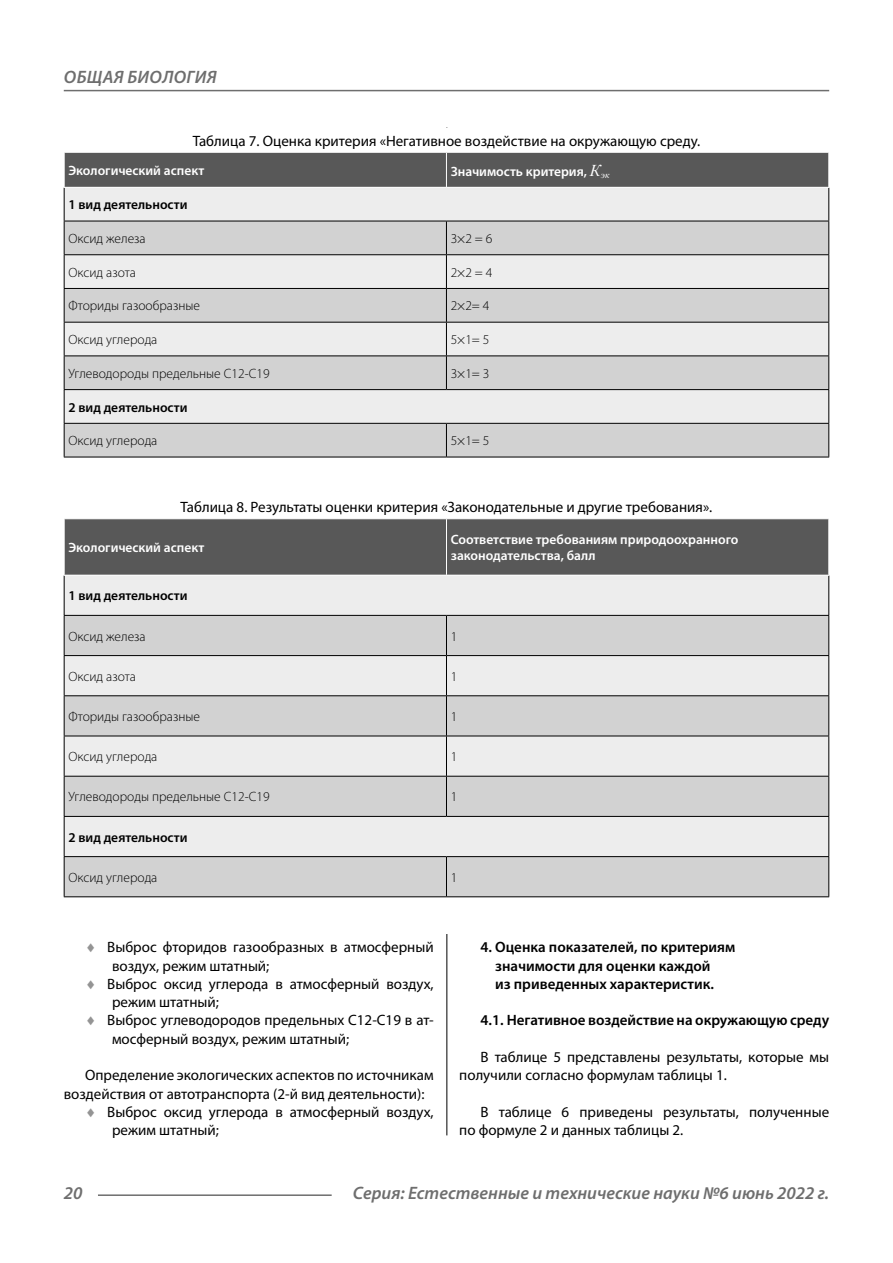
<style>
.page{position:relative;width:893px;height:1263px;background:#fff}
.page>*{position:absolute;margin:0;border:0;box-sizing:border-box;transform-origin:0 0}
.t1{font:italic 600 18px "Myriad Pro";color:#6e6e6e}
.t2{font:italic 600 18px "Myriad Pro";letter-spacing:.02em;color:#6e6e6e}
.Normal{font:15px/18.3px "Myriad Pro";color:#000}
.podpis{font:15px "Myriad Pro";color:#000}
.Normal-2{font:600 15px/18.3px "Myriad Pro";color:#000}
.Tab_content{font:300 13.5px "Myriad Pro";color:#000}
.Tab_header{font:600 13.5px/16.2px "Myriad Pro";color:#fff}
.Tab_content-2{font:600 13.5px "Myriad Pro";color:#000}
.s1{font-family:"Times New Roman";font-weight:400;font-style:italic;font-size:16.5px}
.s2{color:#949494}
</style>
<div class="page">
<hr style="left:446px;top:128px;width:1px;height:1007px;background:#000">
<div style="left:64px;top:128px;width:765px;height:806px;background:#fff"></div>
<div style="left:65px;top:153px;width:763px;height:34px;background:#585858"></div>
<div style="left:65px;top:188px;width:763px;height:33px;background:#ededed"></div>
<svg style="left:65px;top:222px;width:763px;height:235px;background:#dbdbdb"></svg>
<hr style="left:446px;top:153px;width:1px;height:34px;background:#fff">
<hr style="left:64px;top:188px;width:1px;height:33px;background:#000">
<hr style="left:828px;top:188px;width:1px;height:33px;background:#000">
<hr style="left:64px;top:221px;width:382px;height:1px;background:#000">
<hr style="left:64px;top:221px;width:1px;height:33px;background:#000">
<hr style="left:446px;top:221px;width:383px;height:1px;background:#000">
<hr style="left:446px;top:221px;width:1px;height:33px;background:#000">
<hr style="left:828px;top:221px;width:1px;height:33px;background:#000">
<hr style="left:64px;top:254px;width:382px;height:1px;background:#000">
<hr style="left:64px;top:255px;width:1px;height:33px;background:#000">
<hr style="left:446px;top:254px;width:383px;height:1px;background:#000">
<hr style="left:446px;top:255px;width:1px;height:33px;background:#000">
<hr style="left:828px;top:255px;width:1px;height:33px;background:#000">
<hr style="left:64px;top:288px;width:382px;height:1px;background:#000">
<hr style="left:64px;top:289px;width:1px;height:33px;background:#000">
<hr style="left:446px;top:288px;width:383px;height:1px;background:#000">
<hr style="left:446px;top:289px;width:1px;height:33px;background:#000">
<hr style="left:828px;top:289px;width:1px;height:33px;background:#000">
<hr style="left:64px;top:322px;width:382px;height:1px;background:#000">
<hr style="left:64px;top:323px;width:1px;height:32px;background:#000">
<hr style="left:446px;top:322px;width:383px;height:1px;background:#000">
<hr style="left:446px;top:323px;width:1px;height:32px;background:#000">
<hr style="left:828px;top:323px;width:1px;height:32px;background:#000">
<hr style="left:64px;top:355px;width:382px;height:1px;background:#000">
<hr style="left:64px;top:356px;width:1px;height:33px;background:#000">
<hr style="left:446px;top:355px;width:383px;height:1px;background:#000">
<hr style="left:446px;top:356px;width:1px;height:33px;background:#000">
<hr style="left:828px;top:356px;width:1px;height:33px;background:#000">
<hr style="left:64px;top:389px;width:382px;height:1px;background:#000">
<hr style="left:64px;top:390px;width:1px;height:33px;background:#000">
<hr style="left:446px;top:389px;width:383px;height:1px;background:#000">
<hr style="left:828px;top:390px;width:1px;height:33px;background:#000">
<hr style="left:64px;top:423px;width:382px;height:1px;background:#000">
<hr style="left:64px;top:424px;width:1px;height:33px;background:#000">
<hr style="left:446px;top:423px;width:383px;height:1px;background:#000">
<hr style="left:446px;top:424px;width:1px;height:33px;background:#000">
<hr style="left:828px;top:424px;width:1px;height:33px;background:#000">
<hr style="left:64px;top:457px;width:382px;height:1px;background:#000">
<hr style="left:446px;top:457px;width:383px;height:1px;background:#000">
<div style="left:65px;top:519px;width:763px;height:56px;background:#585858"></div>
<div style="left:65px;top:576px;width:763px;height:39px;background:#ededed"></div>
<svg style="left:65px;top:616px;width:763px;height:280px;background:#dcdcdc"></svg>
<hr style="left:446px;top:519px;width:1px;height:56px;background:#fff">
<hr style="left:64px;top:575px;width:1px;height:40px;background:#000">
<hr style="left:828px;top:575px;width:1px;height:40px;background:#000">
<hr style="left:64px;top:615px;width:382px;height:1px;background:#000">
<hr style="left:64px;top:616px;width:1px;height:39px;background:#000">
<hr style="left:446px;top:615px;width:383px;height:1px;background:#000">
<hr style="left:446px;top:616px;width:1px;height:39px;background:#000">
<hr style="left:828px;top:616px;width:1px;height:39px;background:#000">
<hr style="left:64px;top:655px;width:382px;height:1px;background:#000">
<hr style="left:64px;top:656px;width:1px;height:39px;background:#000">
<hr style="left:446px;top:655px;width:383px;height:1px;background:#000">
<hr style="left:446px;top:656px;width:1px;height:39px;background:#000">
<hr style="left:828px;top:656px;width:1px;height:39px;background:#000">
<hr style="left:64px;top:695px;width:382px;height:1px;background:#000">
<hr style="left:64px;top:696px;width:1px;height:40px;background:#000">
<hr style="left:446px;top:695px;width:383px;height:1px;background:#000">
<hr style="left:446px;top:696px;width:1px;height:40px;background:#000">
<hr style="left:828px;top:696px;width:1px;height:40px;background:#000">
<hr style="left:64px;top:736px;width:382px;height:1px;background:#000">
<hr style="left:64px;top:736px;width:1px;height:40px;background:#000">
<hr style="left:446px;top:736px;width:383px;height:1px;background:#000">
<hr style="left:446px;top:736px;width:1px;height:40px;background:#000">
<hr style="left:828px;top:736px;width:1px;height:40px;background:#000">
<hr style="left:64px;top:776px;width:382px;height:1px;background:#000">
<hr style="left:64px;top:776px;width:1px;height:40px;background:#000">
<hr style="left:446px;top:776px;width:383px;height:1px;background:#000">
<hr style="left:446px;top:776px;width:1px;height:40px;background:#000">
<hr style="left:828px;top:776px;width:1px;height:40px;background:#000">
<hr style="left:64px;top:816px;width:382px;height:1px;background:#000">
<hr style="left:64px;top:817px;width:1px;height:39px;background:#000">
<hr style="left:446px;top:816px;width:383px;height:1px;background:#000">
<hr style="left:828px;top:817px;width:1px;height:39px;background:#000">
<hr style="left:64px;top:856px;width:382px;height:1px;background:#000">
<hr style="left:64px;top:857px;width:1px;height:39px;background:#000">
<hr style="left:446px;top:856px;width:383px;height:1px;background:#000">
<hr style="left:446px;top:857px;width:1px;height:39px;background:#000">
<hr style="left:828px;top:857px;width:1px;height:39px;background:#000">
<hr style="left:64px;top:896px;width:382px;height:1px;background:#000">
<hr style="left:446px;top:896px;width:383px;height:1px;background:#000">
<hr style="left:64px;top:575px;width:382px;height:1px;background:#fff">
<hr style="left:446px;top:575px;width:383px;height:1px;background:#fff">
<hr style="left:98px;top:1194px;width:234px;height:2px;background:#6e6e6e">
<hr style="left:64px;top:90px;width:765px;height:1px;background:#6e6e6e">
<p class="t2" style="left:64px;top:66px;width:154px">ОБЩАЯ БИОЛОГИЯ</p>
<p class="podpis" style="left:193px;top:132px;width:509px">Таблица 7. Оценка критерия «Негативное воздействие на окружающую среду.</p>
<p class="Tab_header" style="left:68px;top:162px;width:137px">Экологический аспект</p>
<p class="Tab_header" style="left:451px;top:163px;width:160px">Значимость критерия, <span class="s1">К</span><sub>эк</sub></p>
<p class="Tab_content-2" style="left:68px;top:196px;width:121px">1 вид деятельности</p>
<p class="Tab_content" style="left:68px;top:230px;width:79px">Оксид железа</p>
<p class="Tab_content" style="left:451px;top:230px;width:43px">3×2 = 6</p>
<p class="Tab_content" style="left:68px;top:264px;width:69px">Оксид азота</p>
<p class="Tab_content" style="left:451px;top:264px;width:43px">2×2 = 4</p>
<p class="Tab_content" style="left:68px;top:298px;width:133px">Фториды газообразные</p>
<p class="Tab_content" style="left:451px;top:298px;width:40px">2×2= 4</p>
<p class="Tab_content" style="left:68px;top:331px;width:90px">Оксид углерода</p>
<p class="Tab_content" style="left:451px;top:331px;width:40px">5×1= 5</p>
<p class="Tab_content" style="left:68px;top:365px;width:203px">Углеводороды предельные С12-С19</p>
<p class="Tab_content" style="left:451px;top:365px;width:40px">3×1= 3</p>
<p class="Tab_content-2" style="left:68px;top:398px;width:121px">2 вид деятельности</p>
<p class="Tab_content" style="left:68px;top:433px;width:90px">Оксид углерода</p>
<p class="Tab_content" style="left:451px;top:433px;width:40px">5×1= 5</p>
<p class="podpis" style="left:181px;top:498px;width:533px">Таблица 8. Результаты оценки критерия «Законодательные и другие требования».</p>
<p class="Tab_header" style="left:68px;top:539px;width:137px">Экологический аспект</p>
<p class="Tab_header" style="left:451px;top:531px;width:289px">Соответствие требованиям природоохранного законодательства, балл</p>
<p class="Tab_content-2" style="left:68px;top:587px;width:121px">1 вид деятельности</p>
<p class="Tab_content" style="left:68px;top:628px;width:79px">Оксид железа</p>
<p class="Tab_content" style="left:451px;top:628px;width:8px">1</p>
<p class="Tab_content" style="left:68px;top:668px;width:69px">Оксид азота</p>
<p class="Tab_content" style="left:451px;top:668px;width:8px">1</p>
<p class="Tab_content" style="left:68px;top:708px;width:133px">Фториды газообразные</p>
<p class="Tab_content" style="left:451px;top:708px;width:8px">1</p>
<p class="Tab_content" style="left:68px;top:748px;width:90px">Оксид углерода</p>
<p class="Tab_content" style="left:451px;top:748px;width:8px">1</p>
<p class="Tab_content" style="left:68px;top:789px;width:203px">Углеводороды предельные С12-С19</p>
<p class="Tab_content" style="left:451px;top:789px;width:8px">1</p>
<p class="Tab_content-2" style="left:68px;top:828px;width:121px">2 вид деятельности</p>
<p class="Tab_content" style="left:68px;top:869px;width:90px">Оксид углерода</p>
<p class="Tab_content" style="left:451px;top:869px;width:8px">1</p>
<p class="Normal" style="left:112px;top:938px;width:323px;text-indent:-27px"><span class="s2">♦</span> Выброс фторидов газообразных в атмосферный воздух, режим штатный;</p>
<p class="Normal" style="left:112px;top:974px;width:323px;text-indent:-27px"><span class="s2">♦</span> Выброс оксид углерода в атмосферный воздух, режим штатный;</p>
<p class="Normal" style="left:112px;top:1011px;width:323px;text-indent:-27px"><span class="s2">♦</span> Выброс углеводородов предельных С12-С19 в ат&shy;мосферный воздух, режим штатный;</p>
<p class="Normal" style="left:64px;top:1066px;width:371px;text-indent:21px">Определение экологических аспектов по источникам воздействия от автотранспорта (2-й вид деятельности):</p>
<p class="Normal" style="left:112px;top:1103px;width:323px;text-indent:-27px"><span class="s2">♦</span> Выброс оксид углерода в атмосферный воздух, режим штатный;</p>
<p class="Normal-2" style="left:495px;top:937px;width:242px;text-indent:-15px">4. Оценка показателей, по критериям значимости для оценки каждой<br>из приведенных характеристик.</p>
<p class="Normal-2" style="left:480px;top:1011px;width:350px">4.1. Негативное воздействие на окружающую среду</p>
<p class="Normal" style="left:459px;top:1048px;width:371px;text-indent:21px">В таблице 5 представлены результаты, которые мы получили согласно формулам таблицы 1.</p>
<p class="Normal" style="left:459px;top:1103px;width:371px;text-indent:21px">В таблице 6 приведены результаты, полученные по формуле 2 и данных таблицы 2.</p>
<p class="t1" style="left:64px;top:1182px;width:20px">20</p>
<p class="t1" style="left:353px;top:1182px;width:478px">Серия: Естественные и технические науки №6 июнь 2022 г.</p>
</div>
